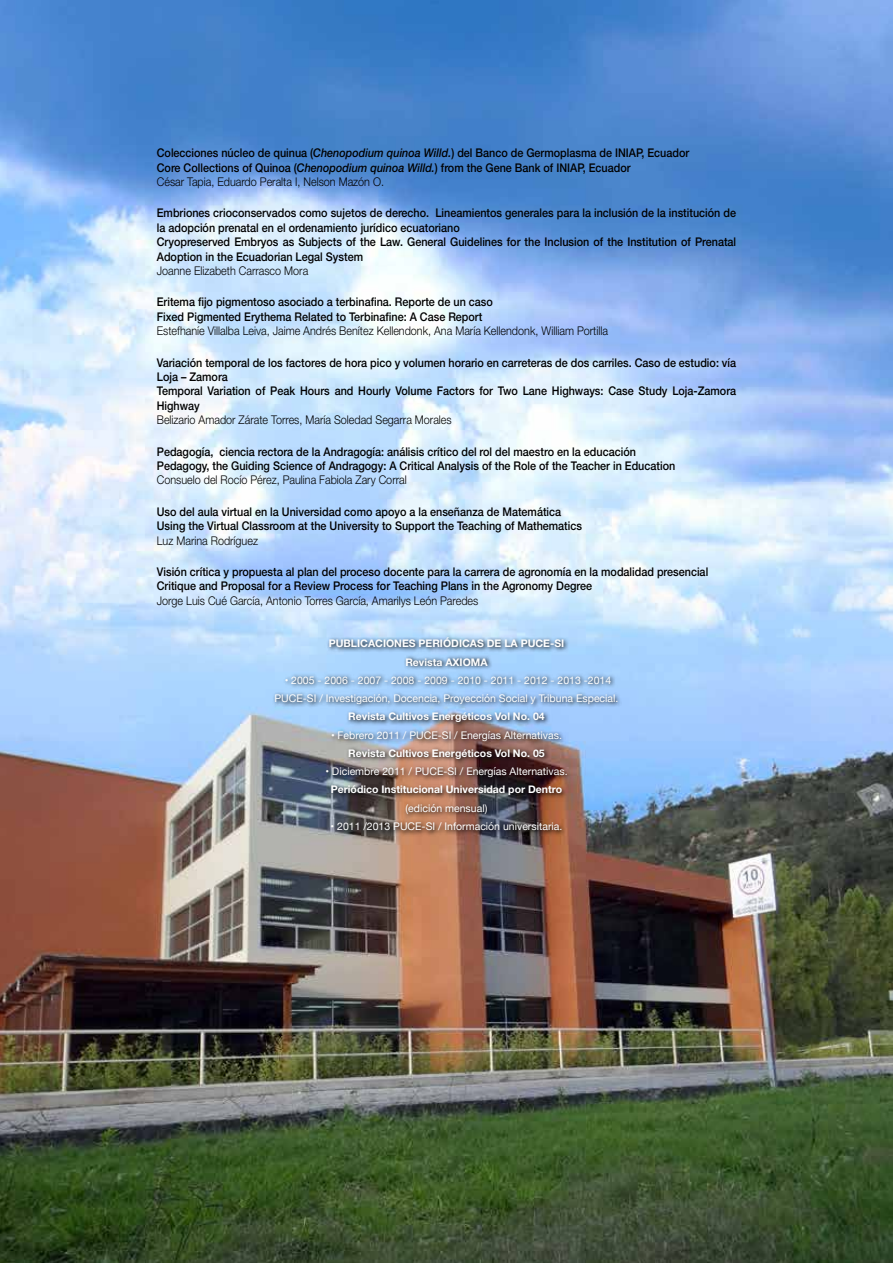
<style>
.page{position:relative;width:893px;height:1263px;background:#fff}
.page>*{position:absolute;margin:0;border:0;box-sizing:border-box;transform-origin:0 0}
.t1{font:500 12px/14.4px "Helvetica Neue";color:#000;scale:.9 1}
.t2{font:300 12px "Helvetica Neue";color:#000;scale:.9 1}
.t3{font:10.5px/18.3px "Helvetica Neue";color:#fff;text-align:center}
.t4{font:700 10.5px/18.3px "Helvetica Neue";color:#fff;text-align:center}
.s1{font-style:italic}
.s2{font-weight:300}
</style>
<div class="page">
<img style="left:0;top:0;width:893px;height:1263px">
<img style="left:272px;top:635px;width:351px;height:201px">
<p class="t1" style="left:157px;top:146px;width:593px">Colecciones núcleo de quinua (<span class="s1">Chenopodium quinoa Willd.</span>) del Banco de Germoplasma de INIAP, Ecuador<br>Core Collections of Quinoa (<span class="s1">Chenopodium quinoa Willd.</span>) from the Gene Bank of INIAP, Ecuador<br><span class="s2">César Tapia, Eduardo Peralta I, Nelson Mazón O.</span></p>
<p class="t1" style="left:157px;top:206px;width:645px">Embriones crioconservados como sujetos de derecho. Lineamientos generales para la inclusión de la institución de la adopción prenatal en el ordenamiento jurídico ecuatoriano<br>Cryopreserved Embryos as Subjects of the Law. General Guidelines for the Inclusion of the Institution of Prenatal Adoption in the Ecuadorian Legal System</p>
<p class="t2" style="left:157px;top:263px;width:170px">Joanne Elizabeth Carrasco Mora</p>
<p class="t1" style="left:157px;top:295px;width:375px">Eritema fijo pigmentoso asociado a terbinafina. Reporte de un caso<br>Fixed Pigmented Erythema Related to Terbinafine: A Case Report</p>
<p class="t2" style="left:157px;top:324px;width:503px">Estefhaníe Villalba Leiva, Jaime Andrés Benítez Kellendonk, Ana María Kellendonk, William Portilla</p>
<p class="t1" style="left:157px;top:355px;width:645px">Variación temporal de los factores de hora pico y volumen horario en carreteras de dos carriles. Caso de estudio: vía Loja – Zamora<br>Temporal Variation of Peak Hours and Hourly Volume Factors for Two Lane Highways: Case Study Loja-Zamora Highway</p>
<p class="t2" style="left:157px;top:413px;width:329px">Belizario Amador Zárate Torres, María Soledad Segarra Morales</p>
<p class="t1" style="left:157px;top:444px;width:578px">Pedagogía, ciencia rectora de la Andragogía: análisis crítico del rol del maestro en la educación<br>Pedagogy, the Guiding Science of Andragogy: A Critical Analysis of the Role of the Teacher in Education</p>
<p class="t2" style="left:157px;top:473px;width:279px">Consuelo del Rocío Pérez, Paulina Fabiola Zary Corral</p>
<p class="t1" style="left:157px;top:504px;width:474px">Uso del aula virtual en la Universidad como apoyo a la enseñanza de Matemática<br>Using the Virtual Classroom at the University to Support the Teaching of Mathematics</p>
<p class="t2" style="left:157px;top:533px;width:114px">Luz Marina Rodríguez</p>
<p class="t1" style="left:157px;top:564px;width:614px">Visión crítica y propuesta al plan del proceso docente para la carrera de agronomía en la modalidad presencial<br>Critique and Proposal for a Review Process for Teaching Plans in the Agronomy Degree</p>
<p class="t2" style="left:157px;top:593px;width:359px">Jorge Luis Cué García, Antonio Torres García, Amarilys León Paredes</p>
<p class="t4" style="left:329px;top:634px;width:237px">PUBLICACIONES PERIÓDICAS DE LA PUCE-SI<br>Revista AXIOMA</p>
<p class="t3" style="left:274px;top:672px;width:345px">• 2005 - 2006 - 2007 - 2008 - 2009 - 2010 - 2011 - 2012 - 2013 -2014<br>PUCE-SI / Investigación, Docencia, Proyección Social y Tribuna Especial.</p>
<p class="t4" style="left:348px;top:707px;width:198px">Revista Cultivos Energéticos Vol No. 04</p>
<p class="t3" style="left:331px;top:726px;width:232px">• Febrero 2011 / PUCE-SI / Energías Alternativas.</p>
<p class="t4" style="left:348px;top:744px;width:198px">Revista Cultivos Energéticos Vol No. 05</p>
<p class="t3" style="left:325px;top:763px;width:244px">• Diciembre 2011 / PUCE-SI / Energías Alternativas.</p>
<p class="t4" style="left:331px;top:780px;width:233px">Periódico Institucional Universidad por Dentro</p>
<p class="t3" style="left:406px;top:799px;width:83px">(edición mensual)</p>
<p class="t3" style="left:331px;top:817px;width:233px">• 2011 /2013 PUCE-SI / Información universitaria.</p>
</div>
